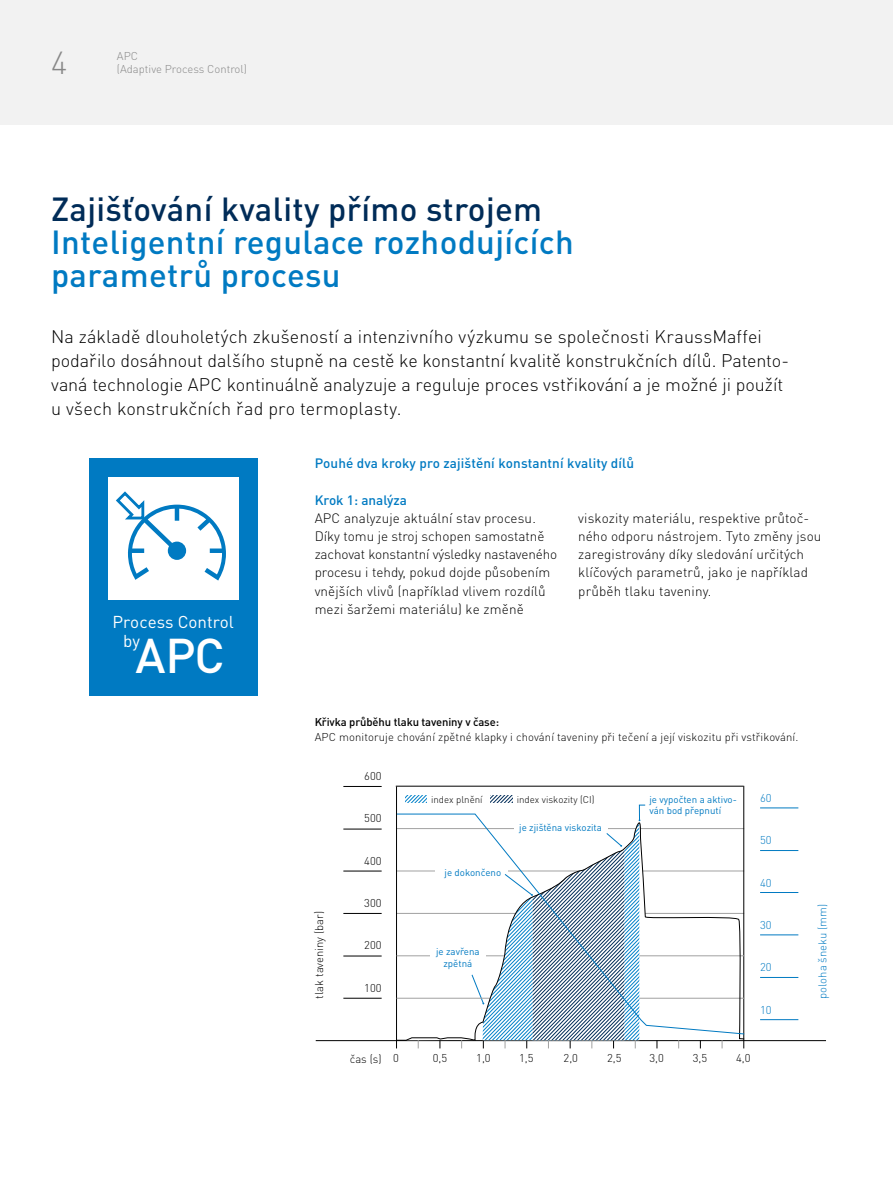
<style>
.page{position:relative;width:893px;height:1191px;background:#fff}
.page>*{position:absolute;margin:0;border:0;box-sizing:border-box;transform-origin:0 0}
.t1{font:500 48.15px "DIN Pro";color:#fff}
.t2{font:500 33px/33px "DIN Pro";letter-spacing:.01em;color:#007ac2}
.t3{font:500 33px "DIN Pro";letter-spacing:.01em;color:#002c58}
.t4{font:300 31.5px "DIN Pro";color:#878787}
.t5{font:300 18px/24px "DIN Pro";color:#000}
.t6{font:16.95px/18.3px "DIN Pro";color:#fff}
.t7{font:300 13.5px/18.1px "DIN Pro";letter-spacing:.01em;color:#000}
.t8{font:500 13.5px "DIN Pro";letter-spacing:.01em;color:#007ac2}
.t9{font:300 11.25px "DIN Pro";letter-spacing:.01em;color:#000}
.t10{font:500 11.25px "DIN Pro";letter-spacing:-.01em;color:#000}
.t11{font:300 11.25px/13.5px "DIN Pro";color:#878787}
.t12{font:300 11.25px "DIN Pro";color:#007ac2}
.t13{font:9.75px/11.2px "DIN Pro";color:#007ac2}
.t14{font:300 9.75px "DIN Pro";color:#000}
</style>
<div class="page">
<div style="left:0;top:0;width:893px;height:124px;background:#f2f2f2"></div>
<hr style="left:316px;top:1040px;width:510px;height:1px;background:#000">
<hr style="left:396px;top:786px;width:347px;height:1px;background:#000">
<hr style="left:396px;top:786px;width:1px;height:262px;background:#000">
<hr style="left:743px;top:786px;width:1px;height:262px;background:#000">
<hr style="left:343px;top:997px;width:39px;height:1px;background:#000">
<hr style="left:760px;top:1019px;width:38px;height:1px;background:#007ac2">
<hr style="left:343px;top:955px;width:39px;height:1px;background:#000">
<hr style="left:760px;top:977px;width:38px;height:1px;background:#007ac2">
<hr style="left:343px;top:913px;width:39px;height:1px;background:#000">
<hr style="left:760px;top:934px;width:38px;height:1px;background:#007ac2">
<hr style="left:343px;top:870px;width:39px;height:1px;background:#000">
<hr style="left:760px;top:892px;width:38px;height:1px;background:#007ac2">
<hr style="left:343px;top:828px;width:39px;height:1px;background:#000">
<hr style="left:760px;top:850px;width:38px;height:1px;background:#007ac2">
<hr style="left:343px;top:786px;width:39px;height:1px;background:#000">
<hr style="left:760px;top:807px;width:38px;height:1px;background:#007ac2">
<svg style="left:405px;top:796px;width:21px;height:6px"></svg>
<svg style="left:471px;top:796px;width:175px;height:252px"></svg>
<svg style="left:397px;top:1034px;width:348px;height:7px"></svg>
<svg style="left:396px;top:813px;width:349px;height:221px"></svg>
<div style="left:89px;top:458px;width:169px;height:238px;background:#007ac2"></div>
<div style="left:108px;top:477px;width:130px;height:122px;background:#fff"></div>
<svg style="left:116px;top:491px;width:110px;height:89px"></svg>
<h3 class="t4" style="left:51px;top:41px;width:18px">4</h3>
<p class="t11" style="left:117px;top:48px;width:132px">APC<br>(Adaptive Process Control)</p>
<h2 class="t3" style="left:51px;top:187px;width:493px">Zajišťování kvality přímo strojem</h2>
<h2 class="t2" style="left:51px;top:224px;width:524px">Inteligentní regulace rozhodujících parametrů procesu</h2>
<p class="t5" style="left:51px;top:324px;width:739px">Na základě dlouholetých zkušeností a intenzivního výzkumu se společnosti KraussMaffei podařilo dosáhnout dalšího stupně na cestě ke konstantní kvalitě konstrukčních dílů. Patento&shy;vaná technologie APC kontinuálně analyzuje a reguluje proces vstřikování a je možné ji použít u všech konstrukčních řad pro termoplasty.</p>
<p class="t6" style="left:123px;top:612px;width:112px;text-indent:-11px">Process Control by</p>
<h1 class="t1" style="left:135px;top:622px;width:91px">APC</h1>
<p class="t8" style="left:315px;top:454px;width:321px">Pouhé dva kroky pro zajištění konstantní kvality dílů</p>
<p class="t8" style="left:315px;top:491px;width:94px">Krok 1: analýza</p>
<p class="t7" style="left:315px;top:508px;width:244px">APC analyzuje aktuální stav procesu.<br>Díky tomu je stroj schopen samostatně zachovat konstantní výsledky nastaveného procesu i tehdy, pokud dojde působením vnějších vlivů (například vlivem rozdílů mezi šaržemi materiálu) ke změně</p>
<p class="t7" style="left:578px;top:508px;width:245px">viskozity materiálu, respektive průtoč&shy;ného odporu nástrojem. Tyto změny jsou zaregistrovány díky sledování určitých klíčových parametrů, jako je například průběh tlaku taveniny.</p>
<p class="t10" style="left:315px;top:714px;width:186px">Křivka průběhu tlaku taveniny v čase:</p>
<p class="t9" style="left:315px;top:729px;width:485px">APC monitoruje chování zpětné klapky i chování taveniny při tečení a její viskozitu při vstřikování.</p>
<p class="t9" style="left:364px;top:768px;width:19px">600</p>
<p class="t9" style="left:364px;top:810px;width:19px">500</p>
<p class="t9" style="left:364px;top:853px;width:19px">400</p>
<p class="t14" style="left:431px;top:792px;width:53px">index plnění</p>
<p class="t14" style="left:517px;top:792px;width:79px">index viskozity (CI)</p>
<p class="t13" style="left:649px;top:793px;width:89px">je vypočten a aktivo&shy;ván bod přepnutí</p>
<p class="t13" style="left:519px;top:821px;width:84px">je zjištěna viskozita</p>
<p class="t13" style="left:445px;top:866px;width:58px">je dokončeno</p>
<p class="t12" style="left:760px;top:790px;width:13px">60</p>
<p class="t12" style="left:760px;top:832px;width:13px">50</p>
<p class="t12" style="left:760px;top:875px;width:13px">40</p>
<p class="t9" style="left:364px;top:895px;width:19px">300</p>
<p class="t9" style="left:311px;top:998px;width:89px;rotate:-90deg">tlak taveniny (bar)</p>
<p class="t12" style="left:815px;top:998px;width:96px;rotate:-90deg">poloha šneku (mm)</p>
<p class="t12" style="left:760px;top:917px;width:13px">30</p>
<p class="t9" style="left:364px;top:937px;width:19px">200</p>
<p class="t13" style="left:436px;top:945px;width:45px;text-align:center">je zavřena zpětná</p>
<p class="t12" style="left:760px;top:959px;width:13px">20</p>
<p class="t9" style="left:364px;top:980px;width:19px">100</p>
<p class="t9" style="left:350px;top:1051px;width:33px">čas (s)</p>
<p class="t9" style="left:393px;top:1050px;width:7px">0</p>
<p class="t9" style="left:433px;top:1050px;width:16px">0,5</p>
<p class="t9" style="left:476px;top:1050px;width:16px">1,0</p>
<p class="t12" style="left:760px;top:1002px;width:13px">10</p>
<p class="t9" style="left:519px;top:1050px;width:16px">1,5</p>
<p class="t9" style="left:564px;top:1050px;width:16px">2,0</p>
<p class="t9" style="left:607px;top:1050px;width:16px">2,5</p>
<p class="t9" style="left:649px;top:1050px;width:16px">3,0</p>
<p class="t9" style="left:693px;top:1050px;width:16px">3,5</p>
<p class="t9" style="left:736px;top:1050px;width:16px">4,0</p>
</div>
